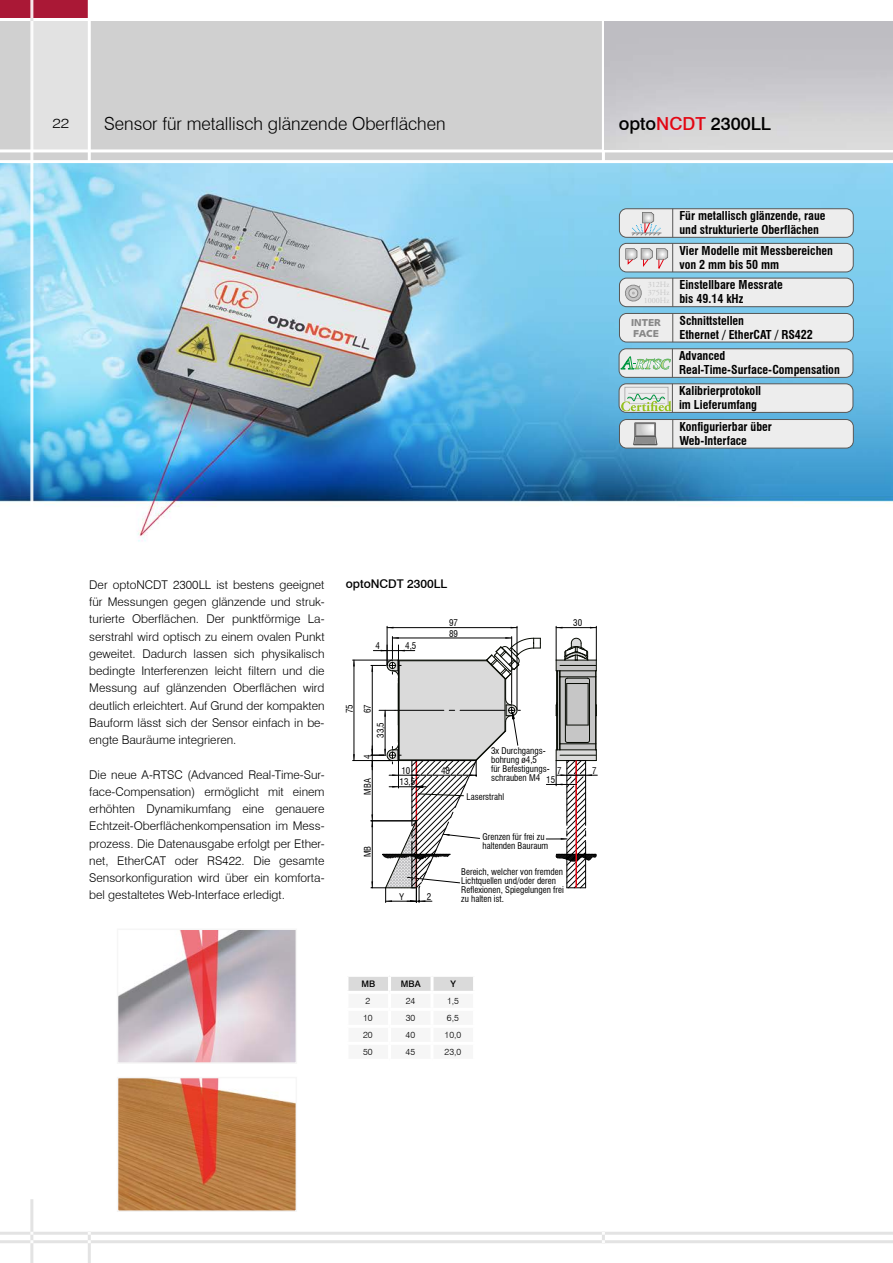
<style>
.page{position:relative;width:893px;height:1263px;background:#fff}
.page>*{position:absolute;margin:0;border:0;box-sizing:border-box;transform-origin:0 0}
.t1{font:300 18px "Swiss 721 BT";color:#000}
.t2{font:500 18px "Swiss 721 BT";color:#000}
.t3{font:300 13.5px "Swiss 721 BT";color:#000;scale:1.18 1}
.t4{font:300 12px/17.2px "Swiss 721 BT";color:#000;text-align:justify}
.t5{font:700 condensed 12px/14.1px "Swiss 721 BT";color:#000}
.t6{font:500 12px "Swiss 721 BT";color:#000}
.t7{font:10.05px/10.5px "Humanist 531 BT Black A";color:#878787}
.t8{font:condensed 9px/9px "Swiss 721 BT";color:#000}
.t9{font:300 9px "Swiss 721 BT";color:#000}
.t10{font:500 9px "Swiss 721 BT";color:#000}
.t11{font:8.1px/8.1px "Adobe Garamond Pro";color:#c6c6c6;text-align:center}
.s1{color:#e30613}
</style>
<div class="page">
<img style="left:0;top:163px;width:893px;height:379px">
<div style="left:619px;top:313px;width:234px;height:29px;background:#ededed;border-radius:7px"></div>
<div style="left:619px;top:313px;width:235px;height:29px;border:1px solid #575756;border-radius:7px"></div>
<svg style="left:672px;top:313px;width:1px;height:29px"></svg>
<div style="left:619px;top:278px;width:234px;height:29px;background:#ededed;border-radius:7px"></div>
<div style="left:619px;top:278px;width:235px;height:29px;border:1px solid #575756;border-radius:7px"></div>
<svg style="left:672px;top:278px;width:1px;height:29px"></svg>
<svg style="left:625px;top:284px;width:17px;height:18px"></svg>
<div style="left:619px;top:243px;width:234px;height:29px;background:#ededed;border-radius:7px"></div>
<div style="left:619px;top:243px;width:235px;height:29px;border:1px solid #575756;border-radius:7px"></div>
<svg style="left:625px;top:243px;width:48px;height:29px"></svg>
<div style="left:619px;top:384px;width:234px;height:28px;background:#ededed;border-radius:7px"></div>
<div style="left:619px;top:383px;width:234px;height:30px;border:1px solid #575756;border-radius:7px"></div>
<svg style="left:621px;top:384px;width:52px;height:28px"></svg>
<div style="left:619px;top:349px;width:234px;height:28px;background:#ededed;border-radius:7px"></div>
<div style="left:619px;top:348px;width:234px;height:30px;border:1px solid #575756;border-radius:7px"></div>
<svg style="left:621px;top:349px;width:52px;height:28px"></svg>
<div style="left:619px;top:419px;width:234px;height:29px;background:#ededed;border-radius:7px"></div>
<div style="left:619px;top:419px;width:235px;height:29px;border:1px solid #575756;border-radius:7px"></div>
<svg style="left:672px;top:419px;width:1px;height:29px"></svg>
<div style="left:635px;top:423px;width:21px;height:14px;border:1px solid #706f6f"></div>
<div style="left:635px;top:423px;width:20px;height:13px;border:1px solid #706f6f"></div>
<svg style="left:633px;top:424px;width:24px;height:21px"></svg>
<div style="left:619px;top:209px;width:234px;height:28px;background:#ededed;border-radius:7px"></div>
<div style="left:619px;top:208px;width:235px;height:30px;border:1px solid #575756;border-radius:7px"></div>
<svg style="left:672px;top:209px;width:1px;height:28px"></svg>
<svg style="left:632px;top:212px;width:29px;height:24px"></svg>
<div style="left:0;top:21px;width:893px;height:141px;background:#d0d0d0"></div>
<div style="left:32px;top:21px;width:57px;height:130px;background:#e2e2e2"></div>
<div style="left:0;top:0;width:89px;height:18px;background:#aa1836"></div>
<hr style="left:88px;top:0;width:3px;height:163px;background:#fff">
<hr style="left:602px;top:17px;width:3px;height:145px;background:#fff">
<hr style="left:0;top:149px;width:893px;height:3px;background:#fff">
<hr style="left:0;top:160px;width:893px;height:3px;background:#fff">
<hr style="left:0;top:1240px;width:893px;height:3px;background:#e3e3e3">
<hr style="left:30px;top:0;width:3px;height:506px;background:#e3e3e3">
<hr style="left:0;top:1232px;width:893px;height:3px;background:#e3e3e3">
<hr style="left:30px;top:1199px;width:3px;height:64px;background:#e3e3e3">
<hr style="left:88px;top:1232px;width:3px;height:31px;background:#e3e3e3">
<svg style="left:602px;top:1232px;width:3px;height:11px"></svg>
<img style="left:605px;top:21px;width:288px;height:128px">
<hr style="left:556px;top:627px;width:40px;height:1px;background:#000">
<hr style="left:596px;top:626px;width:1px;height:34px;background:#000">
<hr style="left:556px;top:626px;width:1px;height:34px;background:#000">
<hr style="left:387px;top:627px;width:130px;height:1px;background:#000">
<hr style="left:517px;top:626px;width:1px;height:84px;background:#000">
<hr style="left:387px;top:626px;width:1px;height:39px;background:#000">
<hr style="left:354px;top:660px;width:1px;height:100px;background:#000">
<hr style="left:353px;top:660px;width:39px;height:1px;background:#000">
<hr style="left:353px;top:760px;width:39px;height:1px;background:#000">
<svg style="left:353px;top:660px;width:2px;height:6px"></svg>
<svg style="left:353px;top:754px;width:2px;height:6px"></svg>
<svg style="left:371px;top:636px;width:226px;height:267px"></svg>
<div style="left:348px;top:977px;width:125px;height:14px;background:#dadada"></div>
<hr style="left:388px;top:977px;width:3px;height:14px;background:#fff">
<hr style="left:431px;top:977px;width:3px;height:14px;background:#fff">
<img style="left:120px;top:931px;width:174px;height:130px">
<div style="left:117px;top:928px;width:180px;height:136px;border:2px solid #f6f6f6"></div>
<img style="left:120px;top:1080px;width:174px;height:129px">
<div style="left:117px;top:1077px;width:180px;height:135px;border:2px solid #f6f6f6"></div>
<p class="t3" style="left:52px;top:115px;width:16px">22</p>
<h1 class="t1" style="left:104px;top:113px;width:343px">Sensor für metallisch glänzende Oberflächen</h1>
<h1 class="t2" style="left:619px;top:113px;width:154px">opto<span class="s1">NCDT</span> 2300LL</h1>
<p class="t5" style="left:679px;top:208px;width:148px">Für metallisch glänzende, raue und strukturierte Oberflächen</p>
<p class="t11" style="left:644px;top:281px;width:27px">312Hz<br>375Hz<br>1000Hz</p>
<p class="t5" style="left:679px;top:243px;width:155px">Vier Modelle mit Messbereichen von 2 mm bis 50 mm</p>
<p class="t5" style="left:679px;top:278px;width:105px">Einstellbare Messrate bis 49.14 kHz</p>
<p class="t7" style="left:631px;top:317px;width:31px">INTER<br>FACE</p>
<p class="t5" style="left:679px;top:313px;width:135px">Schnittstellen<br>Ethernet / EtherCAT / RS422</p>
<p class="t5" style="left:679px;top:348px;width:162px">Advanced<br>Real-Time-Surface-Compensation</p>
<p class="t5" style="left:679px;top:384px;width:84px">Kalibrierprotokoll im Lieferumfang</p>
<p class="t5" style="left:679px;top:419px;width:94px">Konfigurierbar über<br>Web-Interface</p>
<p class="t4" style="left:89px;top:576px;width:237px">Der optoNCDT 2300LL ist bestens geeignet für Messungen gegen glänzende und struk&shy;turierte Oberflächen. Der punktförmige La&shy;serstrahl wird optisch zu einem ovalen Punkt geweitet. Dadurch lassen sich physikalisch bedingte Interferenzen leicht filtern und die Messung auf glänzenden Oberflächen wird deutlich erleichtert. Auf Grund der kompakten Bauform lässt sich der Sensor einfach in be&shy;engte Bauräume integrieren.</p>
<p class="t4" style="left:89px;top:766px;width:237px">Die neue A-RTSC (Advanced Real-Time-Sur&shy;face-Compensation) ermöglicht mit einem erhöhten Dynamikumfang eine genauere Echtzeit-Oberflächenkompensation im Mess&shy;prozess. Die Datenausgabe erfolgt per Ether&shy;net, EtherCAT oder RS422. Die gesamte Sensorkonfiguration wird über ein komforta&shy;bel gestaltetes Web-Interface erledigt.</p>
<p class="t6" style="left:346px;top:576px;width:103px">optoNCDT 2300LL</p>
<p class="t8" style="left:449px;top:619px;width:10px">97</p>
<p class="t8" style="left:375px;top:642px;width:6px">4</p>
<p class="t8" style="left:405px;top:642px;width:13px">4,5</p>
<p class="t8" style="left:449px;top:629px;width:10px">89</p>
<p class="t8" style="left:573px;top:619px;width:10px">30</p>
<p class="t8" style="left:345px;top:713px;width:10px;rotate:-90deg">75</p>
<p class="t8" style="left:363px;top:713px;width:10px;rotate:-90deg">67</p>
<p class="t8" style="left:376px;top:738px;width:17px;rotate:-90deg">33,5</p>
<p class="t8" style="left:363px;top:759px;width:6px;rotate:-90deg">4</p>
<p class="t8" style="left:363px;top:795px;width:18px;rotate:-90deg">MBA</p>
<p class="t8" style="left:401px;top:766px;width:10px">10</p>
<p class="t8" style="left:400px;top:777px;width:17px">13,5</p>
<p class="t8" style="left:363px;top:857px;width:13px;rotate:-90deg">MB</p>
<p class="t8" style="left:441px;top:766px;width:10px">48</p>
<p class="t8" style="left:491px;top:746px;width:60px">3x Durchgangs&shy;bohrung ø4,5<br>für Befestigungs&shy;schrauben M4</p>
<p class="t8" style="left:557px;top:766px;width:6px">7</p>
<p class="t8" style="left:592px;top:766px;width:6px">7</p>
<p class="t8" style="left:546px;top:775px;width:10px">15</p>
<p class="t8" style="left:466px;top:792px;width:39px">Laserstrahl</p>
<p class="t8" style="left:482px;top:832px;width:67px">Grenzen für frei zu haltenden Bauraum</p>
<p class="t8" style="left:399px;top:892px;width:6px">Y</p>
<p class="t8" style="left:427px;top:892px;width:6px">2</p>
<p class="t8" style="left:461px;top:867px;width:104px">Bereich, welcher von fremden<br>Lichtquellen und/oder deren<br>Reflexionen, Spiegelungen frei zu halten ist.</p>
<p class="t10" style="left:361px;top:978px;width:15px">MB</p>
<p class="t10" style="left:401px;top:978px;width:21px">MBA</p>
<p class="t10" style="left:451px;top:978px;width:7px">Y</p>
<p class="t9" style="left:366px;top:995px;width:6px">2</p>
<p class="t9" style="left:406px;top:995px;width:11px">24</p>
<p class="t9" style="left:447px;top:995px;width:13px">1,5</p>
<p class="t9" style="left:363px;top:1012px;width:11px">10</p>
<p class="t9" style="left:406px;top:1012px;width:11px">30</p>
<p class="t9" style="left:447px;top:1012px;width:13px">6,5</p>
<p class="t9" style="left:363px;top:1029px;width:11px">20</p>
<p class="t9" style="left:406px;top:1029px;width:11px">40</p>
<p class="t9" style="left:445px;top:1029px;width:18px">10,0</p>
<p class="t9" style="left:363px;top:1046px;width:11px">50</p>
<p class="t9" style="left:406px;top:1046px;width:11px">45</p>
<p class="t9" style="left:445px;top:1046px;width:18px">23,0</p>
</div>
